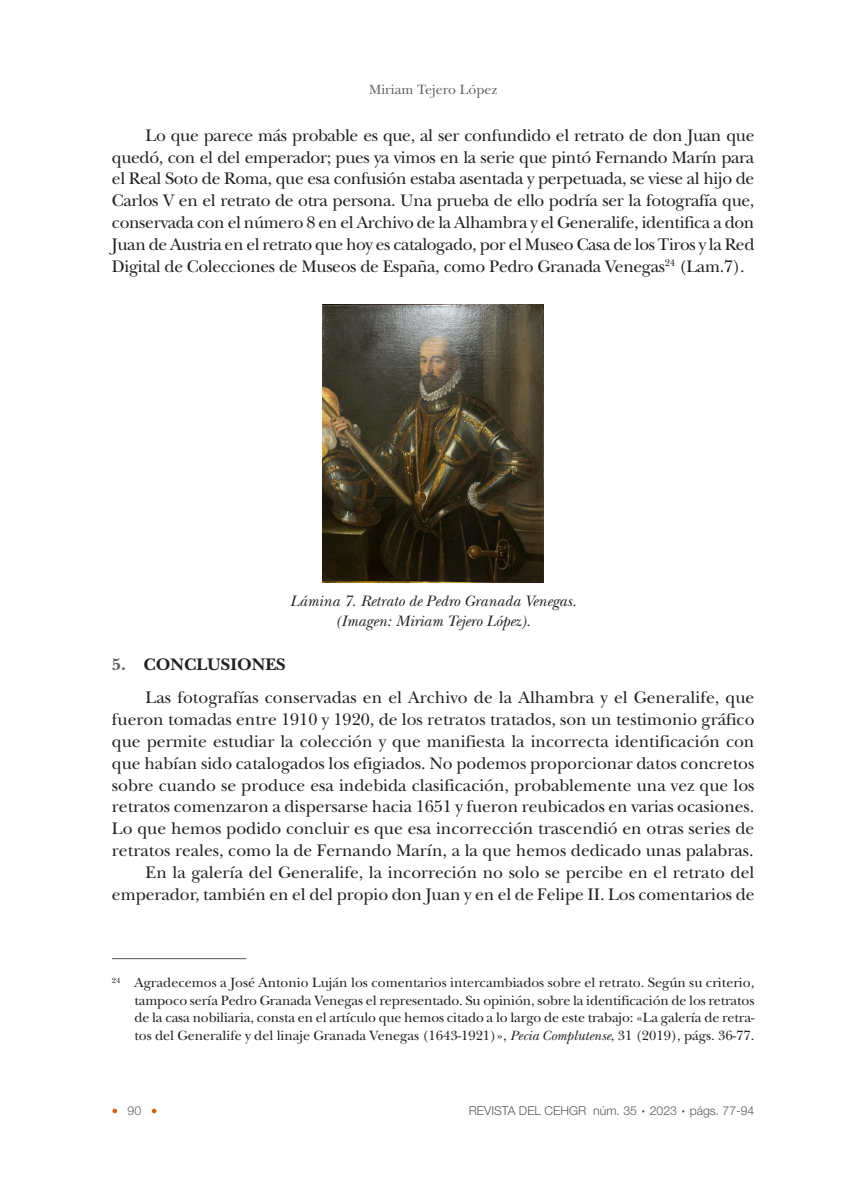
<style>
.page{position:relative;width:844px;height:1191px;background:#fff}
.page>*{position:absolute;margin:0;border:0;box-sizing:border-box;transform-origin:0 0}
.cuerpo_de_texto{font:17.5px/21.9px "New Baskerville Std";color:#231f20;text-align:justify}
.ladillo_1{font:700 17.5px "New Baskerville Std";color:#231f20}
.t1{font:italic 15.75px/19.2px "New Baskerville Std";color:#231f20;text-align:center}
.notas_al_pie{font:14px/17.5px "New Baskerville Std";color:#231f20;text-align:justify}
.t2{font:14px "New Baskerville Std";color:#636366}
.t3{font:300 12.25px "Helvetica Neue LT Std";color:#57585a}
.t4{font:300 12.25px "Helvetica Neue LT Std";color:#636366}
.s1{color:#636366}
.s2{font-style:italic}
.s3{font-weight:100;font-size:21px}
</style>
<div class="page">
<svg style="left:112px;top:1108px;width:5px;height:5px"></svg>
<svg style="left:152px;top:1108px;width:4px;height:5px"></svg>
<img style="left:322px;top:304px;width:221px;height:278px">
<hr style="left:112px;top:958px;width:134px;height:1px;background:#57585a">
<p class="t2" style="left:369px;top:81px;width:130px">Miriam Tejero López</p>
<p class="cuerpo_de_texto" style="left:112px;top:124px;width:643px;text-indent:34px">Lo que parece más probable es que, al ser confundido el retrato de don Juan que quedó, con el del emperador; pues ya vimos en la serie que pintó Fernando Marín para el Real Soto de Roma, que esa confusión estaba asentada y perpetuada, se viese al hijo de Carlos V en el retrato de otra persona. Una prueba de ello podría ser la fotografía que, conservada con el número 8 en el Archivo de la Alhambra y el Generalife, identifica a don Juan de Austria en el retrato que hoy es catalogado, por el Museo Casa de los Tiros y la Red Digital de Colecciones de Museos de España, como Pedro Granada Venegas<sup>24</sup> (Lam.7).</p>
<p class="t1" style="left:290px;top:592px;width:288px">Lámina 7. Retrato de Pedro Granada Venegas. (Imagen: Miriam Tejero López).</p>
<p class="ladillo_1" style="left:112px;top:654px;width:175px"><span class="s1">5.</span> CONCLUSIONES</p>
<p class="cuerpo_de_texto" style="left:112px;top:686px;width:643px;text-indent:34px">Las fotografías conservadas en el Archivo de la Alhambra y el Generalife, que fueron tomadas entre 1910 y 1920, de los retratos tratados, son un testimonio gráfico que permite estudiar la colección y que manifiesta la incorrecta identificación con que habían sido catalogados los efigiados. No podemos proporcionar datos concretos sobre cuando se produce esa indebida clasificación, probablemente una vez que los retratos comenzaron a dispersarse hacia 1651 y fueron reubicados en varias ocasiones.<br>Lo que hemos podido concluir es que esa incorrección trascendió en otras series de retratos reales, como la de Fernando Marín, a la que hemos dedicado unas palabras.</p>
<p class="cuerpo_de_texto" style="left:112px;top:861px;width:644px;text-align:right">En la galería del Generalife, la incorreción no solo se percibe en el retrato del emperador, también en el del propio don Juan y en el de Felipe II. Los comentarios de</p>
<p class="notas_al_pie" style="left:134px;top:974px;width:621px;text-indent:-22px"><sup>24</sup> Agradecemos a José Antonio Luján los comentarios intercambiados sobre el retrato. Según su criterio, tampoco sería Pedro Granada Venegas el representado. Su opinión, sobre la identificación de los retratos de la casa nobiliaria, consta en el artículo que hemos citado a lo largo de este trabajo: «La galería de retra&shy;tos del Generalife y del linaje Granada Venegas (1643-1921)», <span class="s2">Pecia Complutense</span>, 31 (2019), págs. 36-77.</p>
<p class="t4" style="left:128px;top:1103px;width:15px">90</p>
<p class="t3" style="left:468px;top:1103px;width:287px">REVISTA DEL CEHGR núm. 35 <span class="s3">·</span> 2023 <span class="s3">·</span> págs. 77-94</p>
</div>
